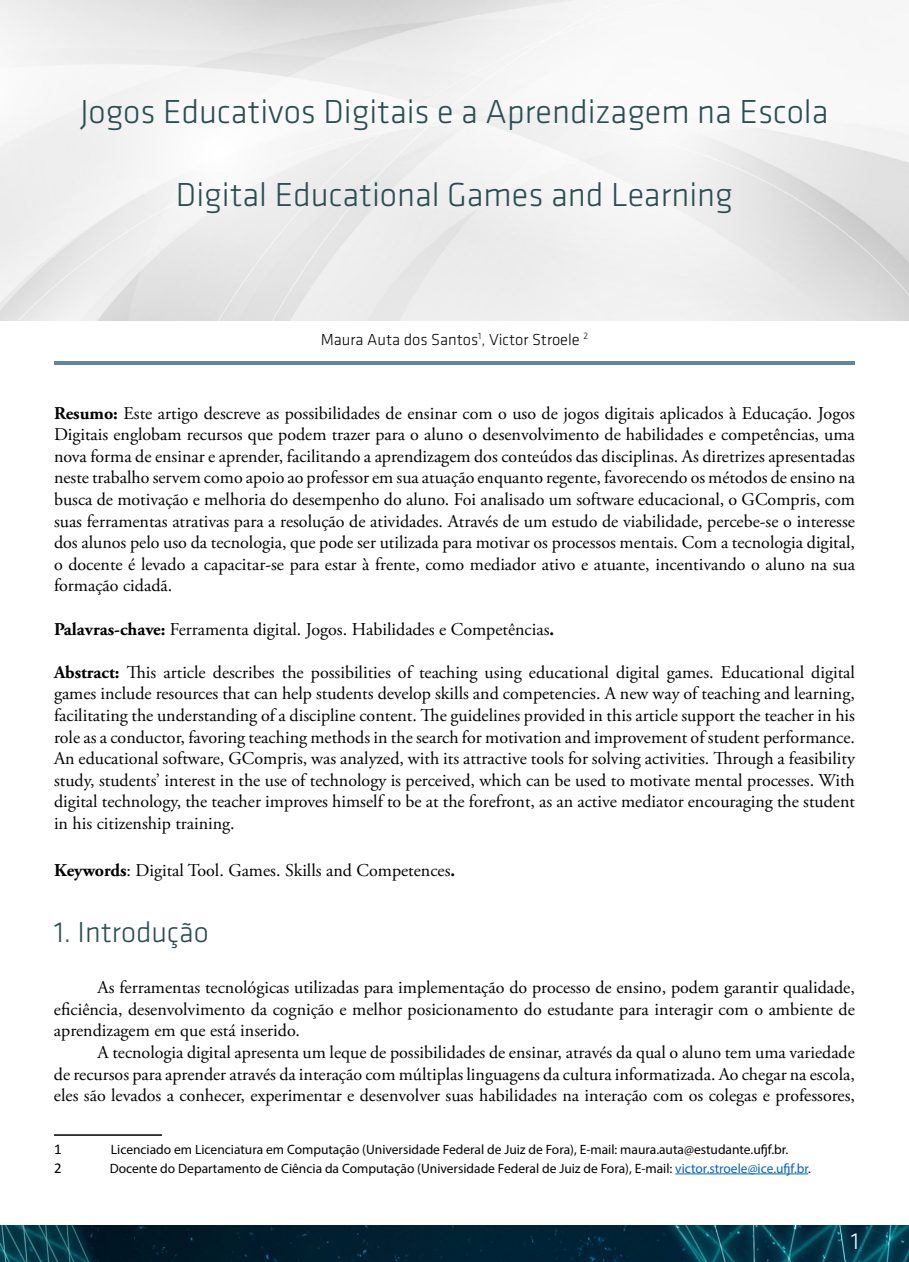
<style>
.page{position:relative;width:909px;height:1262px;background:#fff}
.page>*{position:absolute;margin:0;border:0;box-sizing:border-box;transform-origin:0 0}
.t1{font:300 34.5px "Klavika";color:#2a4d51}
.t2{font:300 30px "Klavika";color:#2a4d51}
.t3{font:300 24px "Klavika";color:#fff}
.t4{font:18px/21.6px "Adobe Garamond Pro";color:#000;text-align:justify}
.t5{font:300 16.5px "Klavika";color:#000}
.t6{font:15px "Calibri";color:#000}
.t7{font:13.5px "Myriad Pro";color:#000}
.s1{font-weight:700}
.s2{color:#0563c1}
</style>
<div class="page">
<img style="left:0;top:1225px;width:909px;height:37px">
<hr style="left:54px;top:361px;width:801px;height:3px;background:#61879e">
<hr style="left:54px;top:1134px;width:108px;height:1px;background:#000">
<hr style="left:675px;top:1173px;width:133px;height:1px;background:#0563c1">
<h1 class="t1" style="left:80px;top:93px;width:750px">Jogos Educativos Digitais e a Aprendizagem na Escola</h1>
<h1 class="t1" style="left:176px;top:176px;width:558px">Digital Educational Games and Learning</h1>
<p class="t5" style="left:321px;top:330px;width:269px">Maura Auta dos Santos<sup>1</sup>, Victor Stroele <sup>2</sup></p>
<p class="t4" style="left:54px;top:402px;width:803px"><span class="s1">Resumo:</span> Este artigo descreve as possibilidades de ensinar com o uso de jogos digitais aplicados à Educação. Jogos Digitais englobam recursos que podem trazer para o aluno o desenvolvimento de habilidades e competências, uma nova forma de ensinar e aprender, facilitando a aprendizagem dos conteúdos das disciplinas. As diretrizes apresentadas neste trabalho servem como apoio ao professor em sua atuação enquanto regente, favorecendo os métodos de ensino na busca de motivação e melhoria do desempenho do aluno. Foi analisado um software educacional, o GCompris, com suas ferramentas atrativas para a resolução de atividades. Através de um estudo de viabilidade, percebe-se o interesse dos alunos pelo uso da tecnologia, que pode ser utilizada para motivar os processos mentais. Com a tecnologia digital, o docente é levado a capacitar-se para estar à frente, como mediador ativo e atuante, incentivando o aluno na sua formação cidadã.</p>
<p class="t4" style="left:54px;top:618px;width:502px"><span class="s1">Palavras-chave:</span> Ferramenta digital. Jogos. Habilidades e Competências<span class="s1">.</span></p>
<p class="t4" style="left:54px;top:662px;width:803px"><span class="s1">Abstract:</span> This article describes the possibilities of teaching using educational digital games. Educational digital games include resources that can help students develop skills and competencies. A new way of teaching and learning, facilitating the understanding of a discipline content. The guidelines provided in this article support the teacher in his role as a conductor, favoring teaching methods in the search for motivation and improvement of student performance.<br>An educational software, GCompris, was analyzed, with its attractive tools for solving activities. Through a feasibility study, students’ interest in the use of technology is perceived, which can be used to motivate mental processes. With digital technology, the teacher improves himself to be at the forefront, as an active mediator encouraging the student in his citizenship training.</p>
<p class="t4" style="left:54px;top:859px;width:403px"><span class="s1">Keywords</span>: Digital Tool. Games. Skills and Competences<span class="s1">.</span></p>
<h2 class="t2" style="left:54px;top:915px;width:156px">1. Introdução</h2>
<p class="t4" style="left:54px;top:977px;width:802px;text-indent:44px">As ferramentas tecnológicas utilizadas para implementação do processo de ensino, podem garantir qualidade, eficiência, desenvolvimento da cognição e melhor posicionamento do estudante para interagir com o ambiente de aprendizagem em que está inserido.</p>
<p class="t4" style="left:54px;top:1042px;width:803px;text-indent:44px">A tecnologia digital apresenta um leque de possibilidades de ensinar, através da qual o aluno tem uma variedade de recursos para aprender através da interação com múltiplas linguagens da cultura informatizada. Ao chegar na escola, eles são levados a conhecer, experimentar e desenvolver suas habilidades na interação com os colegas e professores,</p>
<p class="t6" style="left:54px;top:1138px;width:9px">1</p>
<p class="t7" style="left:111px;top:1140px;width:679px">Licenciado em Licenciatura em Computação (Universidade Federal de Juiz de Fora), E-mail: maura.auta@estudante.ufjf.br.</p>
<p class="t6" style="left:54px;top:1157px;width:9px">2</p>
<p class="t7" style="left:110px;top:1159px;width:703px">Docente do Departamento de Ciência da Computação (Universidade Federal de Juiz de Fora), E-mail: <span class="s2">victor.stroele@ice.ufjf.br</span>.</p>
<h3 class="t3" style="left:851px;top:1227px;width:9px">1</h3>
</div>
